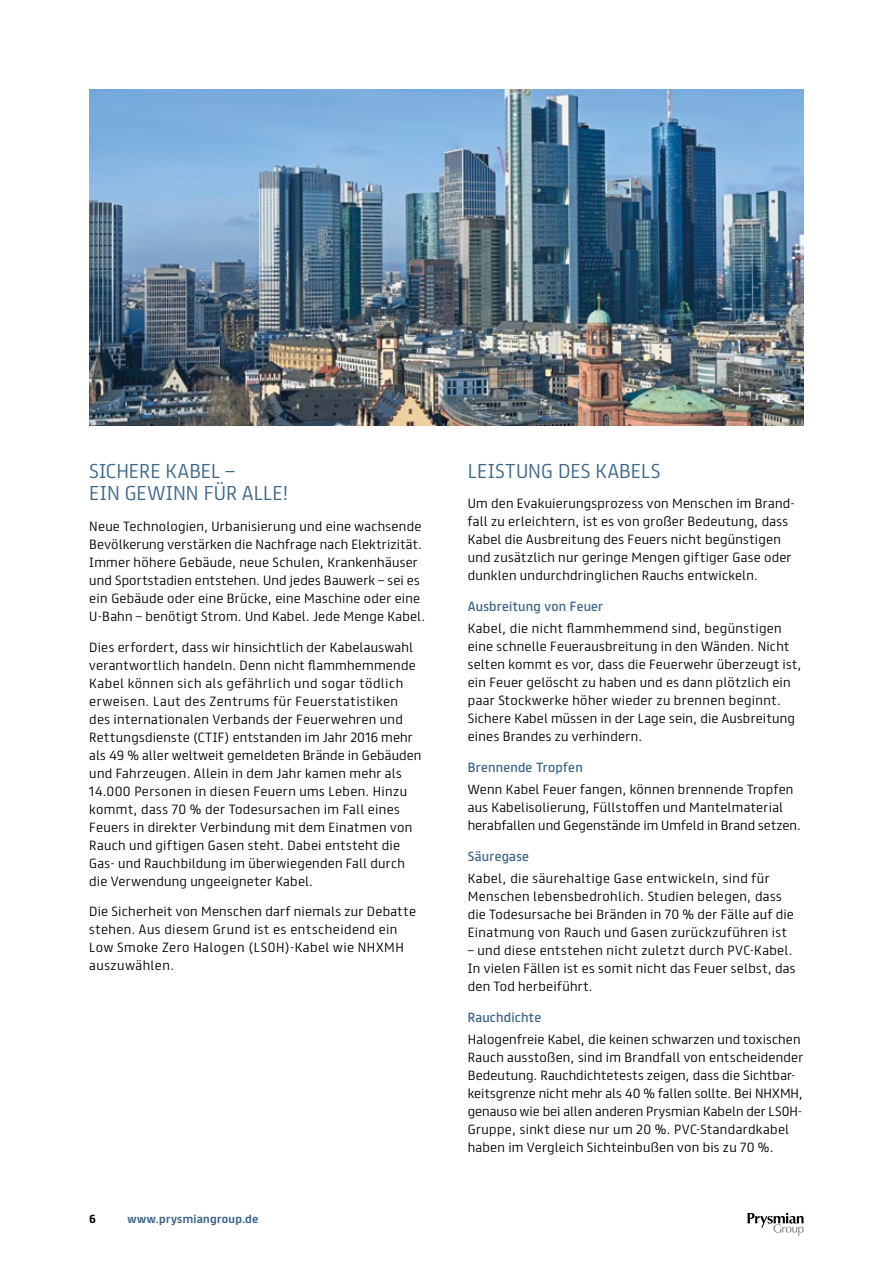
<style>
.page{position:relative;width:893px;height:1263px;background:#fff}
.page>*{position:absolute;margin:0;border:0;box-sizing:border-box;transform-origin:0 0}
.t1{font:300 18px/22.5px "FS Truman";letter-spacing:.01em;color:#3d668b}
.t2{font:300 12px/18px "FS Truman";letter-spacing:.025em;color:#000}
.t3{font:12px "FS Truman";letter-spacing:.015em;color:#3d668b}
.t4{font:700 10.5px "FS Truman";letter-spacing:.025em;color:#3d668b}
.t5{font:700 10.5px "FS Truman";color:#000}
</style>
<div class="page">
<img style="left:89px;top:89px;width:715px;height:336px">
<svg style="left:747px;top:1213px;width:57px;height:23px"></svg>
<h1 class="t1" style="left:89px;top:458px;width:200px">SICHERE KABEL –<br>EIN GEWINN FÜR ALLE!</h1>
<p class="t2" style="left:89px;top:516px;width:337px">Neue Technologien, Urbanisierung und eine wachsende Bevölkerung verstärken die Nachfrage nach Elektrizität.<br>Immer höhere Gebäude, neue Schulen, Krankenhäuser und Sportstadien entstehen. Und jedes Bauwerk – sei es ein Gebäude oder eine Brücke, eine Maschine oder eine U-Bahn – benötigt Strom. Und Kabel. Jede Menge Kabel.</p>
<p class="t2" style="left:89px;top:637px;width:334px">Dies erfordert, dass wir hinsichtlich der Kabelauswahl verantwortlich handeln. Denn nicht flammhemmende Kabel können sich als gefährlich und sogar tödlich erweisen. Laut des Zentrums für Feuerstatistiken des internationalen Verbands der Feuerwehren und Rettungsdienste (CTIF) entstanden im Jahr 2016 mehr als 49 % aller weltweit gemeldeten Brände in Gebäuden und Fahrzeugen. Allein in dem Jahr kamen mehr als 14.000 Personen in diesen Feuern ums Leben. Hinzu kommt, dass 70 % der Todesursachen im Fall eines Feuers in direkter Verbindung mit dem Einatmen von Rauch und giftigen Gasen steht. Dabei entsteht die Gas- und Rauchbildung im überwiegenden Fall durch die Verwendung ungeeigneter Kabel.</p>
<p class="t2" style="left:89px;top:902px;width:328px">Die Sicherheit von Menschen darf niemals zur Debatte stehen. Aus diesem Grund ist es entscheidend ein Low Smoke Zero Halogen (LS0H)-Kabel wie NHXMH auszuwählen.</p>
<p class="t5" style="left:89px;top:1210px;width:8px">6</p>
<p class="t4" style="left:128px;top:1210px;width:132px">www.prysmiangroup.de</p>
<h1 class="t1" style="left:468px;top:458px;width:194px">LEISTUNG DES KABELS</h1>
<p class="t2" style="left:468px;top:494px;width:329px">Um den Evakuierungsprozess von Menschen im Brand&shy;fall zu erleichtern, ist es von großer Bedeutung, dass Kabel die Ausbreitung des Feuers nicht begünstigen und zusätzlich nur geringe Mengen giftiger Gase oder dunklen undurchdringlichen Rauchs entwickeln.</p>
<p class="t3" style="left:468px;top:596px;width:137px">Ausbreitung von Feuer</p>
<p class="t2" style="left:468px;top:619px;width:335px">Kabel, die nicht flammhemmend sind, begünstigen eine schnelle Feuerausbreitung in den Wänden. Nicht selten kommt es vor, dass die Feuerwehr überzeugt ist, ein Feuer gelöscht zu haben und es dann plötzlich ein paar Stockwerke höher wieder zu brennen beginnt.<br>Sichere Kabel müssen in der Lage sein, die Ausbreitung eines Brandes zu verhindern.</p>
<p class="t3" style="left:468px;top:757px;width:117px">Brennende Tropfen</p>
<p class="t2" style="left:468px;top:780px;width:335px">Wenn Kabel Feuer fangen, können brennende Tropfen aus Kabelisolierung, Füllstoffen und Mantelmaterial herabfallen und Gegenstände im Umfeld in Brand setzen.</p>
<p class="t3" style="left:468px;top:846px;width:63px">Säuregase</p>
<p class="t2" style="left:468px;top:869px;width:328px">Kabel, die säurehaltige Gase entwickeln, sind für Menschen lebensbedrohlich. Studien belegen, dass die Todesursache bei Bränden in 70 % der Fälle auf die Einatmung von Rauch und Gasen zurückzuführen ist</p>
<p class="t2" style="left:468px;top:941px;width:329px">– und diese entstehen nicht zuletzt durch PVC-Kabel.<br>In vielen Fällen ist es somit nicht das Feuer selbst, das den Tod herbeiführt.</p>
<p class="t3" style="left:468px;top:1007px;width:75px">Rauchdichte</p>
<p class="t2" style="left:468px;top:1030px;width:337px">Halogenfreie Kabel, die keinen schwarzen und toxischen Rauch ausstoßen, sind im Brandfall von entscheidender Bedeutung. Rauchdichtetests zeigen, dass die Sichtbar&shy;keitsgrenze nicht mehr als 40 % fallen sollte. Bei NHXMH, genauso wie bei allen anderen Prysmian Kabeln der LS0H-Gruppe, sinkt diese nur um 20 %. PVC-Standardkabel haben im Vergleich Sichteinbußen von bis zu 70 %.</p>
</div>
